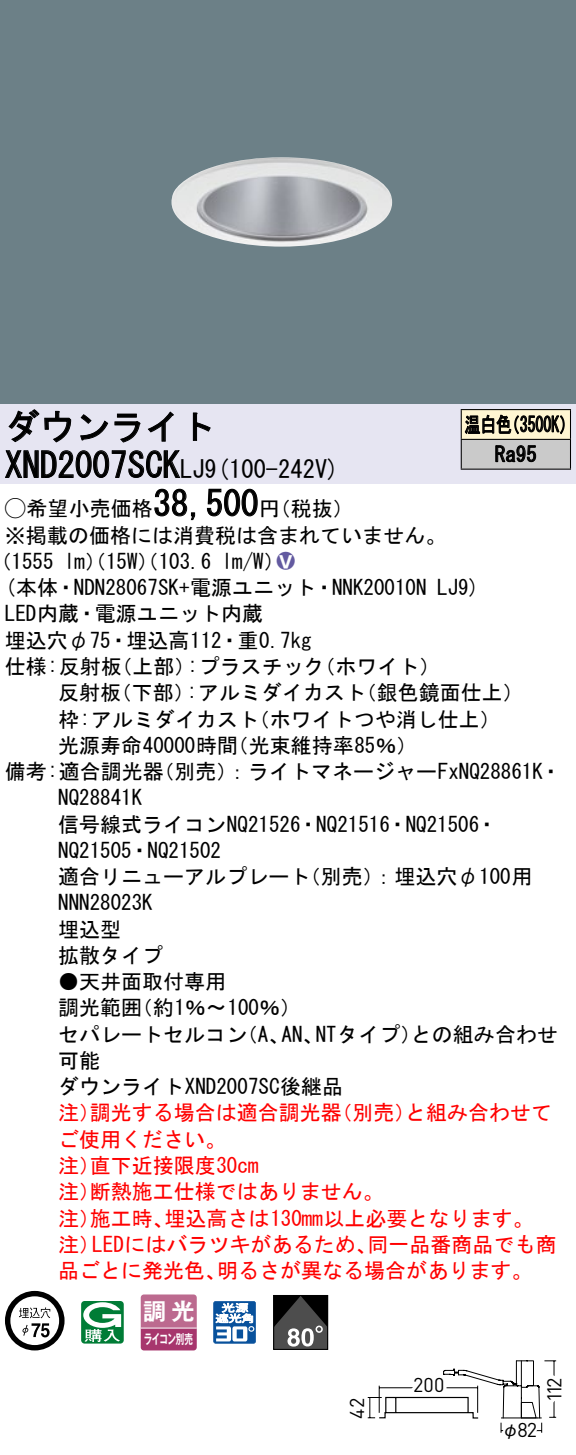
<style>
.page{position:relative;width:576px;height:1455px;background:#fff}
.page>*{position:absolute;margin:0;border:0;box-sizing:border-box;transform-origin:0 0}
.t1{font:35px "MS Gothic";color:#000}
.t2{font:24.5px "MS Gothic";color:#000}
.t3{font:23.1px "Gothic MB101 Pro De Bold 90 pv RKSJ H";color:#fff}
.t4{font:21px/26.2px "MS Gothic";color:#000}
.t5{font:21px/26.2px "MS Gothic";color:#f00}
.t6{font:21px/29.8px "MS Gothic";color:#000;scale:.75 1}
.t7{font:21px "Ford Classification 1";color:#635aa0}
.t8{font:19.95px "DINOT";letter-spacing:-.02em;color:#000}
.t9{font:17.5px "Gothic BBB Pro Medium 90 pv RKSJ H";color:#000}
.t10{font:13.3px "Gothic MB101 Pro De Bold 90 pv RKSJ H";letter-spacing:-.05em;color:#fff;scale:.65 1}
.s1{font-size:24.5px}
.s2{font-family:"Ford Classification 1"}
.s3{color:#fff}
</style>
<div class="page">
<div style="left:0;top:0;width:575px;height:404px;background:#6c8087"></div>
<img style="left:171px;top:157px;width:221px;height:90px">
<div style="left:0;top:404px;width:575px;height:79px;background:#e6e5f2"></div>
<svg style="left:8px;top:409px;width:64px;height:34px"></svg>
<svg style="left:80px;top:413px;width:60px;height:30px"></svg>
<svg style="left:147px;top:411px;width:26px;height:31px"></svg>
<svg style="left:192px;top:412px;width:19px;height:29px"></svg>
<svg style="left:5px;top:450px;width:176px;height:28px"></svg>
<svg style="left:154px;top:488px;width:42px;height:32px"></svg>
<svg style="left:207px;top:488px;width:51px;height:29px"></svg>
<svg style="left:5px;top:1290px;width:59px;height:60px"></svg>
<svg style="left:81px;top:1301px;width:43px;height:42px"></svg>
<svg style="left:140px;top:1294px;width:56px;height:56px;background:#b65b85"></svg>
<hr style="left:141px;top:1327px;width:55px;height:1px;background:#fff">
<svg style="left:213px;top:1301px;width:43px;height:42px"></svg>
<div style="left:273px;top:1294px;width:55px;height:55px;border:1px solid #000"></div>
<svg style="left:273px;top:1295px;width:54px;height:54px;background:#464646"></svg>
<div style="left:461px;top:409px;width:109px;height:30px;background:#fff6d2"></div>
<div style="left:461px;top:439px;width:109px;height:30px;background:#cacaca"></div>
<hr style="left:460px;top:409px;width:110px;height:1px;background:#000">
<hr style="left:569px;top:410px;width:2px;height:29px;background:#000">
<hr style="left:460px;top:439px;width:110px;height:1px;background:#000">
<hr style="left:569px;top:440px;width:2px;height:28px;background:#000">
<hr style="left:460px;top:468px;width:110px;height:2px;background:#000">
<svg style="left:460px;top:410px;width:104px;height:58px"></svg>
<svg style="left:367px;top:1360px;width:190px;height:73px"></svg>
<div style="left:421px;top:1374px;width:15px;height:21px;border:7px solid #fff;border-radius:4px"></div>
<div style="left:422px;top:1375px;width:12px;height:19px;border:7px solid #fff;border-radius:3px"></div>
<div style="left:431px;top:1374px;width:15px;height:21px;border:7px solid #fff;border-radius:4px"></div>
<div style="left:433px;top:1375px;width:12px;height:19px;border:7px solid #fff;border-radius:3px"></div>
<h1 class="t1" style="left:5px;top:409px;width:212px">ダウンライト</h1>
<p class="t2" style="left:204px;top:456px;width:136px">(9 100-242 (V</p>
<h1 class="t1" style="left:5px;top:447px;width:201px">XND2007SCK<span class="s1">LJ</span></h1>
<h1 class="t1" style="left:153px;top:486px;width:106px">38,500</h1>
<p class="t4" style="left:5px;top:495px;width:442px"><span class="s2">A</span>希望小売価格<br>※掲載の価格には消費税は含まれていません。</p>
<p class="t7" style="left:277px;top:550px;width:19px">2<span class="s3">8</span></p>
<p class="t4" style="left:259px;top:495px;width:96px">（円税抜(</p>
<p class="t4" style="left:222px;top:548px;width:64px">l m (W/</p>
<p class="t4" style="left:-9px;top:548px;width:65px">（1555</p>
<p class="t4" style="left:64px;top:548px;width:149px">lm）（15 ）（W 103.6</p>
<p class="t6" style="left:494px;top:409px;width:57px;text-indent:-30px">温白色<br>Ra95</p>
<p class="t6" style="left:504px;top:409px;width:96px">（3500 (K</p>
<p class="t4" style="left:5px;top:574px;width:423px">(本体・NDN28067SK+電源ユニット・NNK20010N</p>
<p class="t4" style="left:5px;top:600px;width:259px">LED内蔵・電源ユニット内蔵</p>
<p class="t4" style="left:5px;top:627px;width:308px">埋込穴φ75・埋込高112・重0.7kg</p>
<p class="t4" style="left:314px;top:653px;width:127px">（ホワイト(</p>
<p class="t4" style="left:187px;top:653px;width:139px">:プラスチック</p>
<p class="t4" style="left:5px;top:653px;width:118px">仕様:反射板</p>
<p class="t4" style="left:111px;top:653px;width:85px">（上部）</p>
<p class="t4" style="left:437px;top:574px;width:44px">LJ (9</p>
<p class="t4" style="left:58px;top:679px;width:65px">反射板</p>
<p class="t4" style="left:111px;top:679px;width:85px">（下部）</p>
<p class="t4" style="left:187px;top:679px;width:181px">:アルミダイカスト</p>
<p class="t4" style="left:355px;top:679px;width:169px">（銀色鏡面仕上(</p>
<p class="t4" style="left:227px;top:705px;width:191px;text-indent:-169px">枠:アルミダイカスト<br>（光束維持率85％(</p>
<p class="t4" style="left:248px;top:705px;width:253px">（ホワイトつや消し仕上(</p>
<p class="t4" style="left:153px;top:732px;width:409px;text-indent:-95px">光源寿命40000時間<br>（別売：）ライトマネージャーFxNQ28861 ・K</p>
<p class="t4" style="left:5px;top:758px;width:160px">備考:適合調光器</p>
<p class="t4" style="left:58px;top:784px;width:85px">NQ28841K</p>
<p class="t4" style="left:58px;top:810px;width:441px">信号線式ライコンNQ21526・NQ21516・NQ21506・</p>
<p class="t4" style="left:58px;top:837px;width:164px">NQ21505・NQ21502</p>
<p class="t4" style="left:300px;top:863px;width:234px">（別売：）埋込穴φ100用</p>
<p class="t4" style="left:58px;top:863px;width:253px">適合リニューアルプレート<br>NNN28023K<br>埋込型<br>拡散タイプ</p>
<p class="t4" style="left:132px;top:968px;width:171px;text-indent:-73px">●天井面取付専用<br>（約1％〜100％(</p>
<p class="t4" style="left:58px;top:994px;width:85px">調光範囲</p>
<p class="t4" style="left:315px;top:1020px;width:107px">NTタイプ）</p>
<p class="t4" style="left:411px;top:1020px;width:148px">との組み合わせ</p>
<p class="t4" style="left:58px;top:1020px;width:286px">セパレートセルコン<br>可能<br>ダウンライトXND2007SC後継品</p>
<p class="t4" style="left:237px;top:1020px;width:54px">（、A</p>
<p class="t4" style="left:281px;top:1020px;width:43px">AN、</p>
<p class="t5" style="left:90px;top:1099px;width:253px">調光する場合は適合調光器</p>
<p class="t5" style="left:331px;top:1099px;width:85px">（別売）</p>
<p class="t5" style="left:405px;top:1099px;width:148px">と組み合わせて</p>
<p class="t5" style="left:58px;top:1099px;width:43px">注）</p>
<p class="t5" style="left:58px;top:1125px;width:169px">ご使用ください。</p>
<p class="t5" style="left:90px;top:1152px;width:170px">直下近接限度30cm</p>
<p class="t5" style="left:90px;top:1152px;width:295px;text-indent:-32px">注）<br>断熱施工仕様ではありません。</p>
<p class="t5" style="left:58px;top:1178px;width:43px">注）</p>
<p class="t5" style="left:164px;top:1204px;width:370px">埋込高さは130mm以上必要となります。</p>
<p class="t5" style="left:90px;top:1204px;width:85px">施工時、</p>
<p class="t5" style="left:58px;top:1204px;width:43px">注）</p>
<p class="t5" style="left:92px;top:1230px;width:286px">LEDにはバラツキがあるため、</p>
<p class="t5" style="left:367px;top:1230px;width:190px">同一品番商品でも商</p>
<p class="t5" style="left:58px;top:1230px;width:43px">注）</p>
<p class="t5" style="left:58px;top:1257px;width:169px">品ごとに発光色、</p>
<p class="t5" style="left:217px;top:1257px;width:317px">明るさが異なる場合があります。</p>
<p class="t3" style="left:143px;top:1291px;width:53px">調光</p>
<p class="t10" style="left:144px;top:1327px;width:77px">ライコン別売</p>
<p class="t8" style="left:343px;top:1418px;width:22px;rotate:-90deg">42</p>
<p class="t8" style="left:413px;top:1370px;width:33px">200</p>
<p class="t8" style="left:517px;top:1415px;width:21px">82</p>
<p class="t9" style="left:501px;top:1415px;width:19px">φ</p>
<p class="t8" style="left:540px;top:1401px;width:26px;rotate:-90deg">112</p>
</div>
